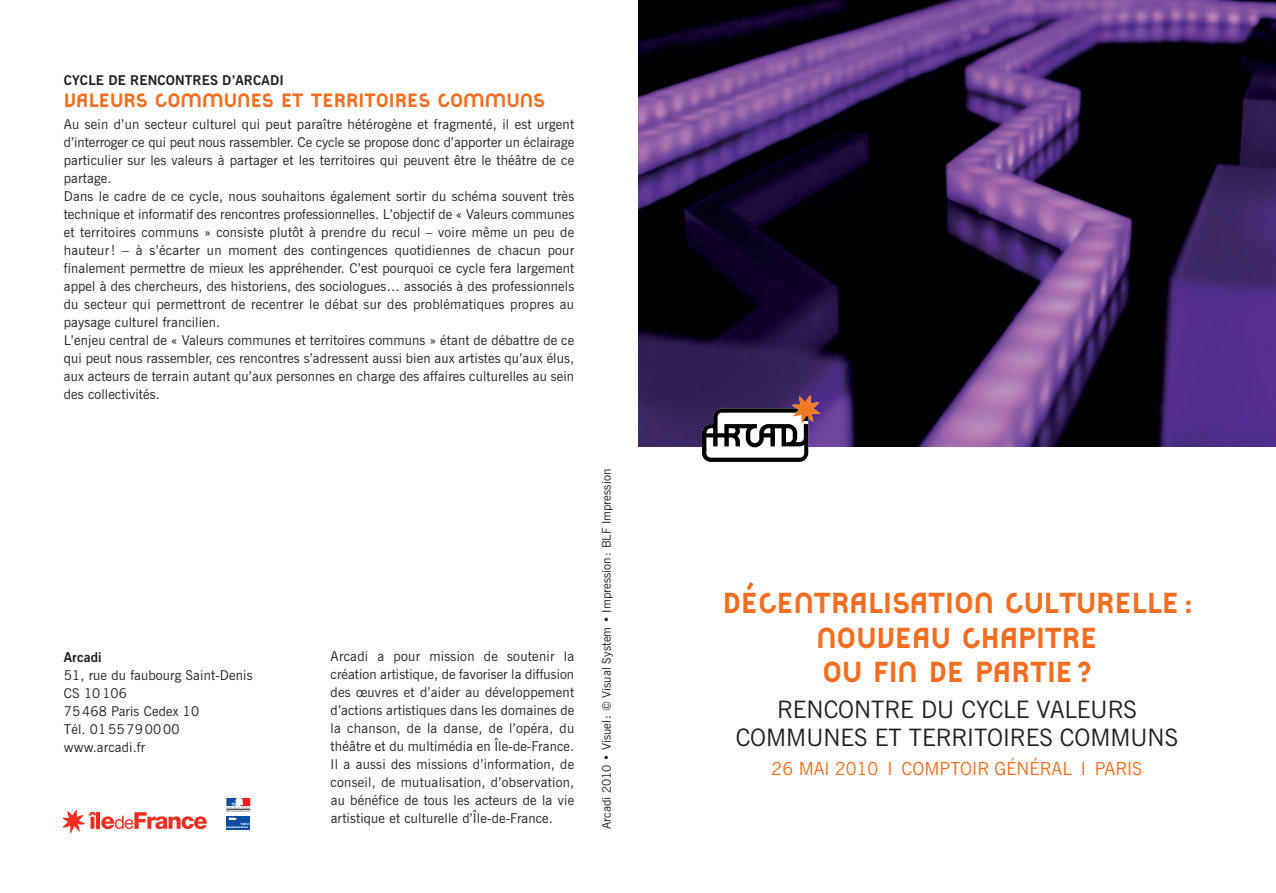
<style>
.page{position:relative;width:1276px;height:893px;background:#fff}
.page>*{position:absolute;margin:0;border:0;box-sizing:border-box;transform-origin:0 0}
.t1{font:40.5px/34.5px "Arcadi Texte";color:#f36e21;text-align:center}
.t2{font:27px "Arcadi Texte";color:#f36e21}
.t3{font:24px/28.5px "News Gothic BT";color:#231f20;text-align:center}
.t4{font:18px "News Gothic BT";color:#f36e21}
.t5{font:13.5px/18px "News Gothic BT";letter-spacing:.01em;color:#231f20}
.t6{font:700 13.5px "News Gothic BT";letter-spacing:.01em;color:#231f20}
.t7{font:12px "News Gothic BT";color:#231f20}
</style>
<div class="page">
<svg style="left:226px;top:798px;width:24px;height:14px"></svg>
<div style="left:226px;top:816px;width:24px;height:14px;background:#0d4da1"></div>
<svg style="left:226px;top:818px;width:24px;height:10px"></svg>
<svg style="left:62px;top:810px;width:145px;height:22px"></svg>
<img style="left:638px;top:0;width:637px;height:446px">
<svg style="left:702px;top:396px;width:118px;height:66px"></svg>
<p class="t6" style="left:64px;top:72px;width:221px">CYCLE DE RENCONTRES D’ARCADI</p>
<h2 class="t2" style="left:64px;top:86px;width:483px">VALEURS COMMUNES ET TERRITOIRES COMMUNS</h2>
<p class="t5" style="left:64px;top:115px;width:512px">Au sein d’un secteur culturel qui peut paraître hétérogène et fragmenté, il est urgent d’interroger ce qui peut nous rassembler. Ce cycle se propose donc d’apporter un éclairage particulier sur les valeurs à partager et les territoires qui peuvent être le théâtre de ce partage.<br>Dans le cadre de ce cycle, nous souhaitons également sortir du schéma souvent très technique et informatif des rencontres professionnelles. L’objectif de « Valeurs communes et territoires communs » consiste plutôt à prendre du recul – voire même un peu de hauteur! – à s’écarter un moment des contingences quotidiennes de chacun pour finalement permettre de mieux les appréhender. C’est pourquoi ce cycle fera largement appel à des chercheurs, des historiens, des sociologues… associés à des professionnels du secteur qui permettront de recentrer le débat sur des problématiques propres au paysage culturel francilien.<br>L’enjeu central de « Valeurs communes et territoires communs » étant de débattre de ce qui peut nous rassembler, ces rencontres s’adressent aussi bien aux artistes qu’aux élus, aux acteurs de terrain autant qu’aux personnes en charge des affaires culturelles au sein des collectivités.</p>
<p class="t6" style="left:64px;top:649px;width:39px">Arcadi</p>
<p class="t5" style="left:64px;top:666px;width:190px">51, rue du faubourg Saint-Denis<br>CS 10106<br>75468 Paris Cedex 10<br>Tél. 0155790000 www.arcadi.fr</p>
<p class="t5" style="left:331px;top:647px;width:245px;text-align:justify">Arcadi a pour mission de soutenir la création artistique, de favoriser la diffusion des œuvres et d’aider au développement d’actions artistiques dans les domaines de la chanson, de la danse, de l’opéra, du théâtre et du multimédia en Île-de-France.<br>Il a aussi des missions d’information, de conseil, de mutualisation, d’observation, au bénéfice de tous les acteurs de la vie artistique et culturelle d’Île-de-France.</p>
<p class="t7" style="left:599px;top:829px;width:362px;rotate:-90deg">Arcadi 2010 • Visuel: © Visual System • Impression: BLF Impression</p>
<h1 class="t1" style="left:722px;top:584px;width:472px">DÉCENTRALISATION CULTURELLE :<br>NOUVEAU CHAPITRE<br>OU FIN DE PARTIE ?</h1>
<h3 class="t3" style="left:736px;top:695px;width:444px">RENCONTRE DU CYCLE VALEURS<br>COMMUNES ET TERRITOIRES COMMUNS</h3>
<h3 class="t4" style="left:771px;top:758px;width:372px">26 MAI 2010 I COMPTOIR GÉNÉRAL I PARIS</h3>
</div>
